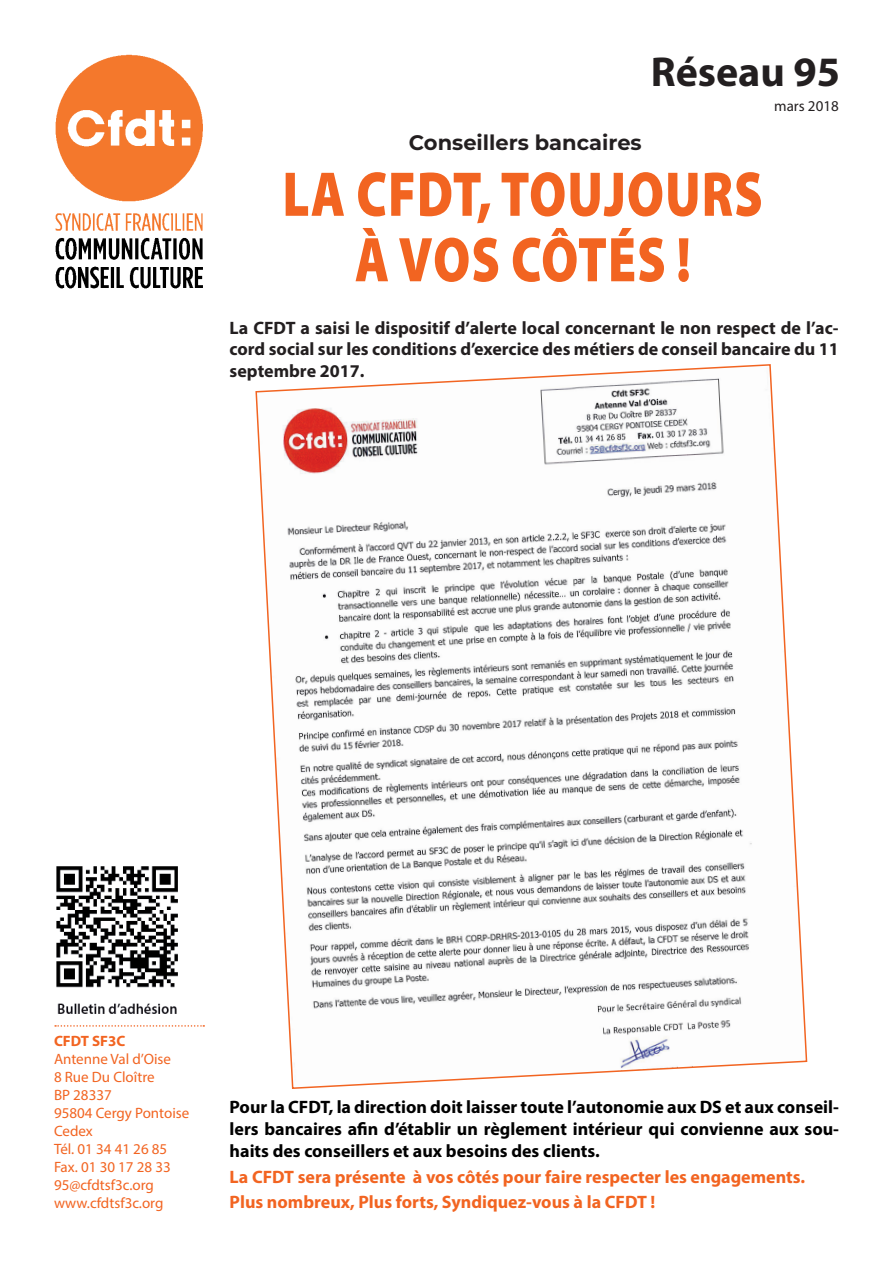
<style>
.page{position:relative;width:893px;height:1263px;background:#fff}
.page>*{position:absolute;margin:0;border:0;box-sizing:border-box;transform-origin:0 0}
.t1{font:900 63.75px/65.4px "Myriad Pro";letter-spacing:.02em;color:#f26421;text-align:center;scale:.8 1}
.t2{font:700 42px "Myriad Pro";color:#231f20}
.t3{font:700 21px "Montserrat";color:#231f20}
.t4{font:700 18px/21.6px "Myriad Pro";color:#000;text-align:justify}
.t5{font:700 18px/21.6px "Myriad Pro";color:#231f20;text-align:justify}
.t6{font:700 18px/25.8px "Myriad Pro";color:#f26421}
.t7{font:15px/18px "Myriad Pro";color:#f26421}
.t8{font:15px "Myriad Pro";color:#231f20}
.t9{font:700 15px "Myriad Pro";color:#f26421}
</style>
<div class="page">
<img style="left:55px;top:54px;width:148px;height:235px">
<svg style="left:55px;top:1025px;width:149px;height:2px"></svg>
<img style="left:56px;top:866px;width:122px;height:148px">
<svg style="left:255px;top:364px;width:553px;height:725px"></svg>
<p class="t3" style="left:409px;top:127px;width:234px">Conseillers bancaires</p>
<h2 class="t2" style="left:651px;top:44px;width:191px">Réseau 95</h2>
<p class="t8" style="left:774px;top:97px;width:66px">mars 2018</p>
<h1 class="t1" style="left:282px;top:159px;width:602px">LA CFDT, TOUJOURS<br>À VOS CÔTÉS !</h1>
<p class="t5" style="left:230px;top:316px;width:611px">La CFDT a saisi le dispositif d’alerte local concernant le non respect de l’ac&shy;cord social sur les conditions d’exercice des métiers de conseil bancaire du 11 septembre 2017.</p>
<p class="t9" style="left:54px;top:1031px;width:73px">CFDT SF3C</p>
<p class="t7" style="left:54px;top:1049px;width:137px">Antenne Val d’Oise<br>8 Rue Du Cloître<br>BP 28337<br>95804 Cergy Pontoise<br>Cedex<br>Tél. 01 34 41 26 85<br>Fax. 01 30 17 28 33<br>95@cfdtsf3c.org www.cfdtsf3c.org</p>
<p class="t4" style="left:230px;top:1096px;width:611px">Pour la CFDT, la direction doit laisser toute l’autonomie aux DS et aux conseil&shy;lers bancaires afin d’établir un règlement intérieur qui convienne aux sou&shy;haits des conseillers et aux besoins des clients.</p>
<p class="t6" style="left:230px;top:1163px;width:577px">La CFDT sera présente à vos côtés pour faire respecter les engagements.<br>Plus nombreux, Plus forts, Syndiquez-vous à la CFDT !</p>
</div>
